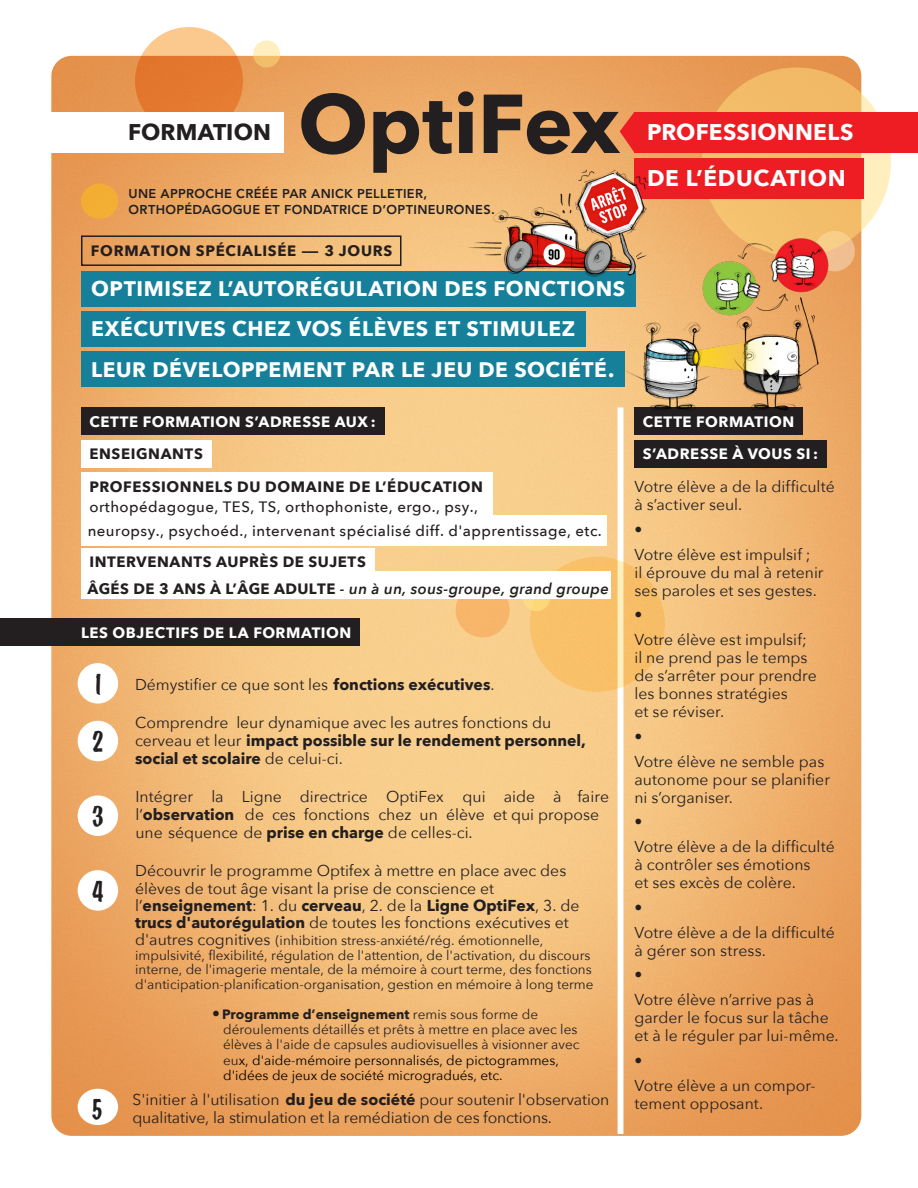
<style>
.page{position:relative;width:918px;height:1188px;background:#fff}
.page>*{position:absolute;margin:0;border:0;box-sizing:border-box;transform-origin:0 0}
.t1{font:700 82.5px "Avenir Next";letter-spacing:-.005em;color:#231f20}
.objectifs{font:33px "Brandyscript";color:#231f20}
.ENTETE___titres{font:700 22.65px "Avenir Next";letter-spacing:.015em;color:#fff}
.ENTETE___titres-2{font:700 22.65px "Avenir Next";letter-spacing:.005em;color:#231f20}
.TITRE_PRINCIPAL{font:700 21px "Avenir Next";letter-spacing:.03em;color:#fff}
.texte_10_5pt___space{font:15.75px/18px "Avenir Next";color:#231f20}
.texte_10_5pt___space-2{font:15.75px/18px "Avenir Next";color:#231f20}
.TITRES_dans_bandes{font:500 15px "Avenir Next";letter-spacing:.03em;color:#231f20}
.TITRES_dans_bandes-2{font:700 15px "Avenir Next";letter-spacing:.045em;color:#231f20}
.TITRES_dans_bandes-3{font:700 15px "Avenir Next";letter-spacing:.035em;color:#fff}
.TITRES_dans_bandes-4{font:italic 600 15px "Avenir Next";letter-spacing:.025em;color:#231f20}
.texte_10_5pt___space-3{font:13.5px/15.3px "Avenir Next";color:#231f20}
.ENTETE___sous-titre{font:800 12.75px/15.3px "Avenir LT Std";letter-spacing:.03em;color:#231f20}
.s1{font-weight:700;font-style:normal}
.s2{font-weight:700}
.s3{font-style:inherit}
.s4{color:#221e1f}
.s5{font-size:15.75px}
.s6{color:#000}
</style>
<div class="page">
<img style="left:51px;top:56px;width:810px;height:1080px">
<div style="left:618px;top:407px;width:5px;height:727px;background:#fff"></div>
<svg style="left:530px;top:557px;width:135px;height:135px;background:#f8c26d"></svg>
<div style="left:456px;top:583px;width:54px;height:54px;background:#f7b56a;border-radius:50%"></div>
<svg style="left:135px;top:27px;width:108px;height:108px;background:#e98c46"></svg>
<svg style="left:253px;top:40px;width:27px;height:28px"></svg>
<svg style="left:523px;top:584px;width:27px;height:27px"></svg>
<svg style="left:702px;top:68px;width:189px;height:188px;background:#f4c477"></svg>
<div style="left:81px;top:184px;width:37px;height:35px;background:#f2ae33;border-radius:50%"></div>
<div style="left:0;top:112px;width:284px;height:41px;background:#fff"></div>
<div style="left:0;top:618px;width:360px;height:28px;background:#231f20"></div>
<div style="left:634px;top:407px;width:169px;height:28px;background:#231f20"></div>
<div style="left:634px;top:440px;width:193px;height:28px;background:#231f20"></div>
<div style="left:81px;top:271px;width:554px;height:35px;background:#16809a"></div>
<div style="left:81px;top:311px;width:504px;height:36px;background:#16809a"></div>
<div style="left:81px;top:352px;width:544px;height:35px;background:#16809a"></div>
<div style="left:634px;top:112px;width:284px;height:41px;background:#ee1d23"></div>
<div style="left:634px;top:158px;width:230px;height:41px;background:#ee1d23"></div>
<svg style="left:620px;top:112px;width:14px;height:38px"></svg>
<div style="left:78px;top:663px;width:40px;height:41px;background:#fff;border-radius:50%"></div>
<div style="left:78px;top:721px;width:40px;height:40px;background:#fff;border-radius:50%"></div>
<div style="left:78px;top:795px;width:40px;height:41px;background:#fff;border-radius:50%"></div>
<div style="left:78px;top:870px;width:40px;height:41px;background:#fff;border-radius:50%"></div>
<div style="left:78px;top:1089px;width:40px;height:36px;background:#fff;border-radius:50%"></div>
<div style="left:81px;top:407px;width:303px;height:28px;background:#231f20"></div>
<div style="left:81px;top:440px;width:130px;height:28px;background:#fff"></div>
<div style="left:81px;top:473px;width:411px;height:27px;background:#fff"></div>
<div style="left:81px;top:516px;width:526px;height:30px;background:#fff"></div>
<div style="left:81px;top:548px;width:293px;height:28px;background:#fff"></div>
<div style="left:81px;top:571px;width:530px;height:27px;background:#fff"></div>
<div style="left:81px;top:235px;width:320px;height:31px;border:2px solid #231f20"></div>
<div style="left:81px;top:493px;width:411px;height:28px;background:#fff"></div>
<img style="left:457px;top:150px;width:219px;height:137px">
<img style="left:689px;top:215px;width:165px;height:222px">
<img style="left:618px;top:309px;width:169px;height:113px">
<p class="ENTETE___titres-2" style="left:128px;top:113px;width:144px">FORMATION</p>
<p class="t1" style="left:298px;top:53px;width:323px">OptiFex</p>
<p class="ENTETE___sous-titre" style="left:129px;top:186px;width:368px">UNE APPROCHE CRÉÉE PAR ANICK PELLETIER,<br>ORTHOPÉDAGOGUE ET FONDATRICE D’OPTINEURONES.</p>
<p class="TITRES_dans_bandes-2" style="left:91px;top:238px;width:303px">FORMATION SPÉCIALISÉE — 3 JOURS</p>
<p class="TITRE_PRINCIPAL" style="left:91px;top:270px;width:536px">OPTIMISEZ L’AUTORÉGULATION DES FONCTIONS</p>
<p class="TITRE_PRINCIPAL" style="left:91px;top:311px;width:486px">EXÉCUTIVES CHEZ VOS ÉLÈVES ET STIMULEZ</p>
<p class="TITRE_PRINCIPAL" style="left:91px;top:351px;width:525px">LEUR DÉVELOPPEMENT PAR LE JEU DE SOCIÉTÉ.</p>
<p class="ENTETE___titres" style="left:647px;top:113px;width:208px">PROFESSIONNELS</p>
<p class="ENTETE___titres" style="left:647px;top:159px;width:200px">DE L’ÉDUCATION</p>
<p class="TITRES_dans_bandes-3" style="left:89px;top:408px;width:288px">CETTE FORMATION S’ADRESSE AUX :</p>
<p class="TITRES_dans_bandes-2" style="left:89px;top:441px;width:115px">ENSEIGNANTS</p>
<p class="TITRES_dans_bandes-2" style="left:89px;top:473px;width:395px">PROFESSIONNELS DU DOMAINE DE L’ÉDUCATION</p>
<p class="TITRES_dans_bandes" style="left:88px;top:518px;width:516px">neuropsy., psychoéd., intervenant spécialisé diff. d'apprentissage, etc.</p>
<p class="TITRES_dans_bandes-2" style="left:89px;top:549px;width:278px">INTERVENANTS AUPRÈS DE SUJETS</p>
<p class="TITRES_dans_bandes-4" style="left:87px;top:576px;width:523px"><span class="s1">ÂGÉS DE 3 ANS À L’ÂGE ADULTE</span> - un à un, sous-groupe, grand groupe</p>
<p class="TITRES_dans_bandes" style="left:89px;top:494px;width:390px">orthopédagogue, TES, TS, orthophoniste, ergo., psy.,</p>
<p class="TITRES_dans_bandes-3" style="left:81px;top:619px;width:272px">LES OBJECTIFS DE LA FORMATION</p>
<p class="objectifs" style="left:92px;top:665px;width:13px">1</p>
<p class="objectifs" style="left:92px;top:723px;width:13px">2</p>
<p class="objectifs" style="left:92px;top:797px;width:13px">3</p>
<p class="objectifs" style="left:92px;top:872px;width:13px">4</p>
<p class="objectifs" style="left:91px;top:1090px;width:13px">5</p>
<p class="texte_10_5pt___space" style="left:135px;top:674px;width:361px">Démystifier ce que sont les <span class="s2">fonctions exécutives</span>.</p>
<p class="texte_10_5pt___space" style="left:135px;top:713px;width:452px">Comprendre leur dynamique avec les autres fonctions du cerveau et leur <span class="s2">impact possible sur le rendement personnel, social et scolaire</span> de celui-ci.</p>
<p class="texte_10_5pt___space" style="left:135px;top:787px;width:475px">Intégrer la Ligne directrice OptiFex qui aide à <span class="s3">faire </span>l’<span class="s2">observation</span> de ces fonctions chez un élève et qui propose une séquence de <span class="s2">prise en charge</span> de celles-ci.</p>
<p class="texte_10_5pt___space" style="left:135px;top:862px;width:446px;line-height:17.2px">Découvrir le programme Optifex à mettre en place avec des élèves de tout âge visant la prise de conscience et l’<span class="s2">enseignement</span>: 1. du <span class="s2">cerveau</span>, 2. de la <span class="s2">Ligne OptiFex</span>, 3. de <span class="s2">trucs d'autorégulation</span> de toutes les fonctions <span class="s4">e</span>xécutives et</p>
<p class="texte_10_5pt___space-3" style="left:135px;top:933px;width:460px;line-height:14.5px"><span class="s5">d'autres cognitives</span> (inhibition stress-anxiété/rég. émotionnelle, impulsivité, flexibilité, régulation de l'attention, de l'activation, du discours interne, de l'imagerie mentale, de la mémoire à court terme, des fonctions d'anticipation-planification-organisation, gestion en mémoire à long <span class="s3">terme</span></p>
<p class="texte_10_5pt___space-3" style="left:223px;top:1006px;width:358px;text-indent:-11px"><span class="s5">•</span><span class="s2">Programme d’enseignement</span> remis sous forme de déroulements détaillés et prêts à mettre en place avec les élèves à l'aide d<span class="s4">e</span> capsules audiovisuelles à visionner avec eu<span class="s6">x, d'aide-mémoire personnalisés, de pictogrammes, d'idées de jeux de société microgradués, etc.</span></p>
<p class="texte_10_5pt___space" style="left:132px;top:1090px;width:478px">S'initier à l'utilisation <span class="s2">du jeu de société</span> <span class="s3">pour soutenir l'observation qualitative,</span> la stimulation et la remédiation de ces fonctions<span class="s3">.</span></p>
<p class="TITRES_dans_bandes-3" style="left:643px;top:408px;width:153px">CETTE FORMATION</p>
<p class="TITRES_dans_bandes-3" style="left:643px;top:441px;width:177px">S’ADRESSE À VOUS SI :</p>
<p class="texte_10_5pt___space-2" style="left:634px;top:477px;width:202px">Votre élève a de la difficulté à s’activer seul.</p>
<p class="texte_10_5pt___space-2" style="left:634px;top:516px;width:178px;line-height:24.8px">•<br>Votre élève est impulsif ;</p>
<p class="texte_10_5pt___space-2" style="left:634px;top:562px;width:191px">il éprouve du mal à retenir ses paroles et ses gestes.</p>
<p class="texte_10_5pt___space-2" style="left:634px;top:602px;width:174px;line-height:24.8px">•<br>Votre élève est impulsif;</p>
<p class="texte_10_5pt___space-2" style="left:634px;top:648px;width:184px">il ne prend pas le temps de s’arrêter pour prendre les bonnes stratégies<br>et se réviser.</p>
<p class="texte_10_5pt___space-2" style="left:634px;top:723px;width:191px;line-height:24.8px">•<br>Votre élève ne semble pas</p>
<p class="texte_10_5pt___space-2" style="left:634px;top:769px;width:197px">autonome pour se planifier ni s’organiser.</p>
<p class="texte_10_5pt___space-2" style="left:634px;top:809px;width:202px;line-height:24.8px">•<br>Votre élève a de la difficulté</p>
<p class="texte_10_5pt___space-2" style="left:634px;top:855px;width:178px">à contrôler ses émotions et ses excès de colère.</p>
<p class="texte_10_5pt___space-2" style="left:634px;top:894px;width:202px;line-height:24.8px">•<br>Votre élève a de la difficulté</p>
<p class="texte_10_5pt___space-2" style="left:634px;top:937px;width:181px;line-height:24.8px">à gérer son stress.<br>•<br>Votre élève n’arrive pas à</p>
<p class="texte_10_5pt___space-2" style="left:634px;top:1008px;width:206px">garder le focus sur la tâche et à le réguler par lui-même.</p>
<p class="texte_10_5pt___space-2" style="left:634px;top:1047px;width:183px;line-height:24.8px">•<br>Votre élève a un compor-</p>
<p class="texte_10_5pt___space-2" style="left:634px;top:1093px;width:130px">tement opposant.</p>
</div>
